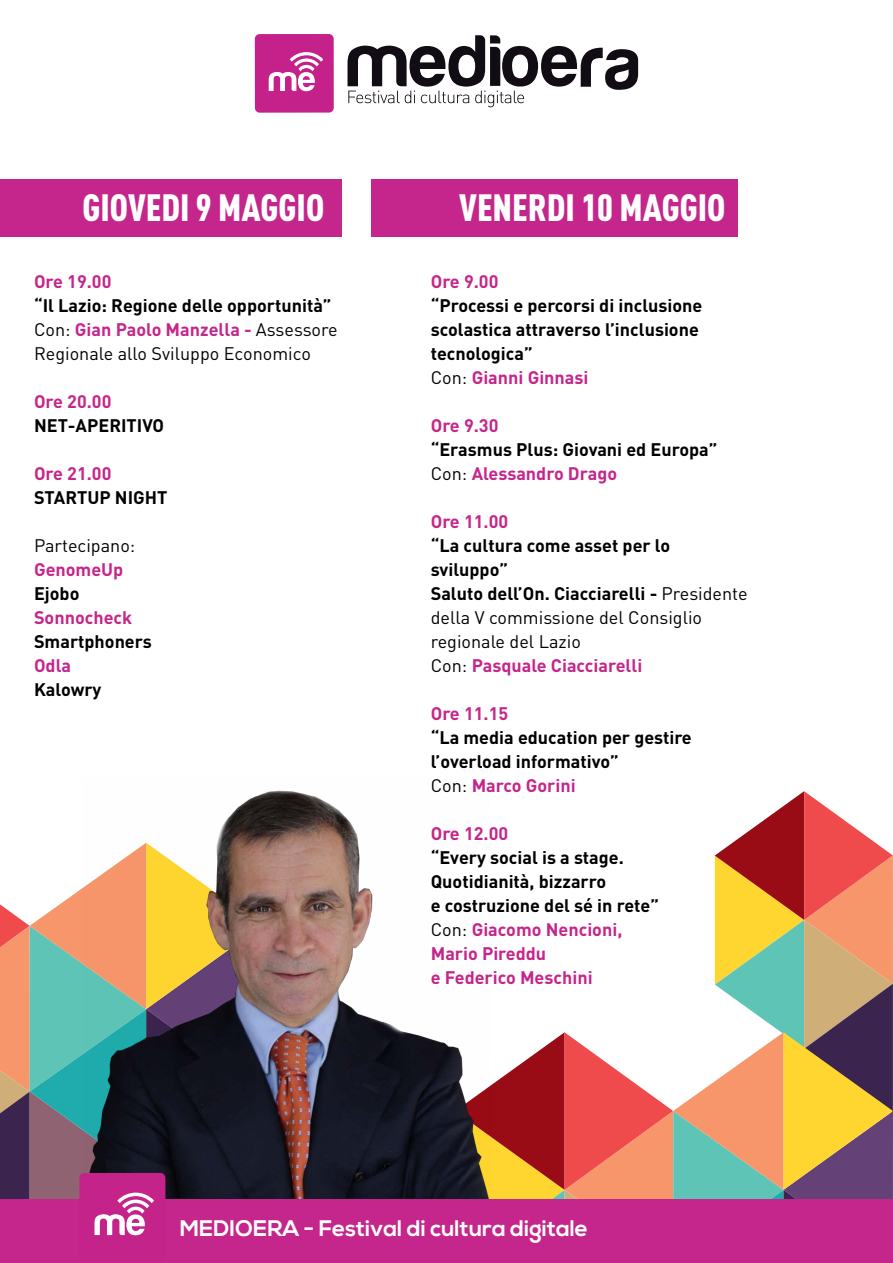
<style>
.page{position:relative;width:893px;height:1263px;background:#fff}
.page>*{position:absolute;margin:0;border:0;box-sizing:border-box;transform-origin:0 0}
.t1{font:900 37.5px "DIN Cond";color:#fff}
.t2{font:700 22.5px "Nexa";color:#fff}
.t3{font:700 18px/24px "DIN";color:#000}
.t4{font:18px/24px "DIN";color:#000}
.t5{font:700 18px "DIN";color:#c5268b}
.t6{font:700 18px "DIN";color:#000101}
.s1{font-weight:700}
.s2{font-weight:700;color:#c5268b}
.s3{font-weight:400}
.s4{color:#c5268b}
</style>
<div class="page">
<svg style="left:347px;top:35px;width:291px;height:72px"></svg>
<div style="left:255px;top:34px;width:79px;height:79px;background:#c4218b;border-radius:5px"></div>
<svg style="left:269px;top:52px;width:54px;height:39px"></svg>
<svg style="left:492px;top:791px;width:401px;height:408px"></svg>
<div style="left:0;top:180px;width:341px;height:57px;background:#c5268b"></div>
<div style="left:371px;top:180px;width:367px;height:57px;background:#c5268b"></div>
<img style="left:146px;top:790px;width:346px;height:409px">
<div style="left:0;top:1199px;width:893px;height:64px;background:#c5268b"></div>
<svg style="left:0;top:843px;width:262px;height:393px"></svg>
<h1 class="t1" style="left:82px;top:184px;width:243px">GIOVEDI 9 MAGGIO</h1>
<h1 class="t1" style="left:459px;top:184px;width:268px">VENERDI 10 MAGGIO</h1>
<p class="t5" style="left:34px;top:270px;width:79px">Ore 19.00</p>
<p class="t4" style="left:34px;top:293px;width:305px"><span class="s1">“Il Lazio: Regione delle opportunità”<br></span>Con: <span class="s2">Gian Paolo Manzella -</span> Assessore<br>Regionale allo Sviluppo Economico</p>
<p class="t5" style="left:34px;top:390px;width:79px">Ore 20.00</p>
<p class="t3" style="left:34px;top:413px;width:132px">NET-APERITIVO</p>
<p class="t5" style="left:34px;top:462px;width:79px">Ore 21.00</p>
<p class="t3" style="left:34px;top:485px;width:135px">STARTUP NIGHT</p>
<p class="t4" style="left:34px;top:533px;width:103px">Partecipano:</p>
<p class="t5" style="left:34px;top:558px;width:91px">GenomeUp</p>
<p class="t6" style="left:34px;top:582px;width:47px">Ejobo</p>
<p class="t5" style="left:34px;top:606px;width:100px">Sonnocheck</p>
<p class="t6" style="left:34px;top:630px;width:119px">Smartphoners</p>
<p class="t5" style="left:34px;top:654px;width:39px">Odla</p>
<p class="t6" style="left:34px;top:678px;width:69px">Kalowry</p>
<p class="t5" style="left:431px;top:270px;width:69px">Ore 9.00</p>
<p class="t3" style="left:431px;top:293px;width:273px">“Processi e percorsi di inclusione scolastica attraverso l’inclusione tecnologica”<br><span class="s3">Con:</span> <span class="s4">Gianni Ginnasi</span></p>
<p class="t5" style="left:431px;top:414px;width:69px">Ore 9.30</p>
<p class="t3" style="left:431px;top:437px;width:288px">“Erasmus Plus: Giovani ed Europa”<br><span class="s3">Con:</span> <span class="s4">Alessandro Drago</span></p>
<p class="t5" style="left:431px;top:510px;width:79px">Ore 11.00</p>
<p class="t3" style="left:431px;top:533px;width:318px">“La cultura come asset per lo sviluppo”<br>Saluto dell’On. Ciacciarelli - <span class="s3">Presidente della V commissione del Consiglio regionale del Lazio<br>Con:</span> <span class="s4">Pasquale Ciacciarelli</span></p>
<p class="t5" style="left:431px;top:702px;width:79px">Ore 11.15</p>
<p class="t3" style="left:431px;top:725px;width:263px">“La media education per gestire l’overload informativo”<br><span class="s3">Con:</span> <span class="s4">Marco Gorini</span></p>
<p class="t5" style="left:431px;top:822px;width:79px">Ore 12.00</p>
<p class="t3" style="left:431px;top:845px;width:230px">“Every social is a stage.<br>Quotidianità, bizzarro<br>e costruzione del sé in rete”<br><span class="s3">Con:</span> <span class="s4">Giacomo Nencioni,<br>Mario Pireddu<br>e Federico Meschini</span></p>
<p class="t2" style="left:180px;top:1214px;width:410px">MEDIOERA - Festival di cultura digitale</p>
</div>
